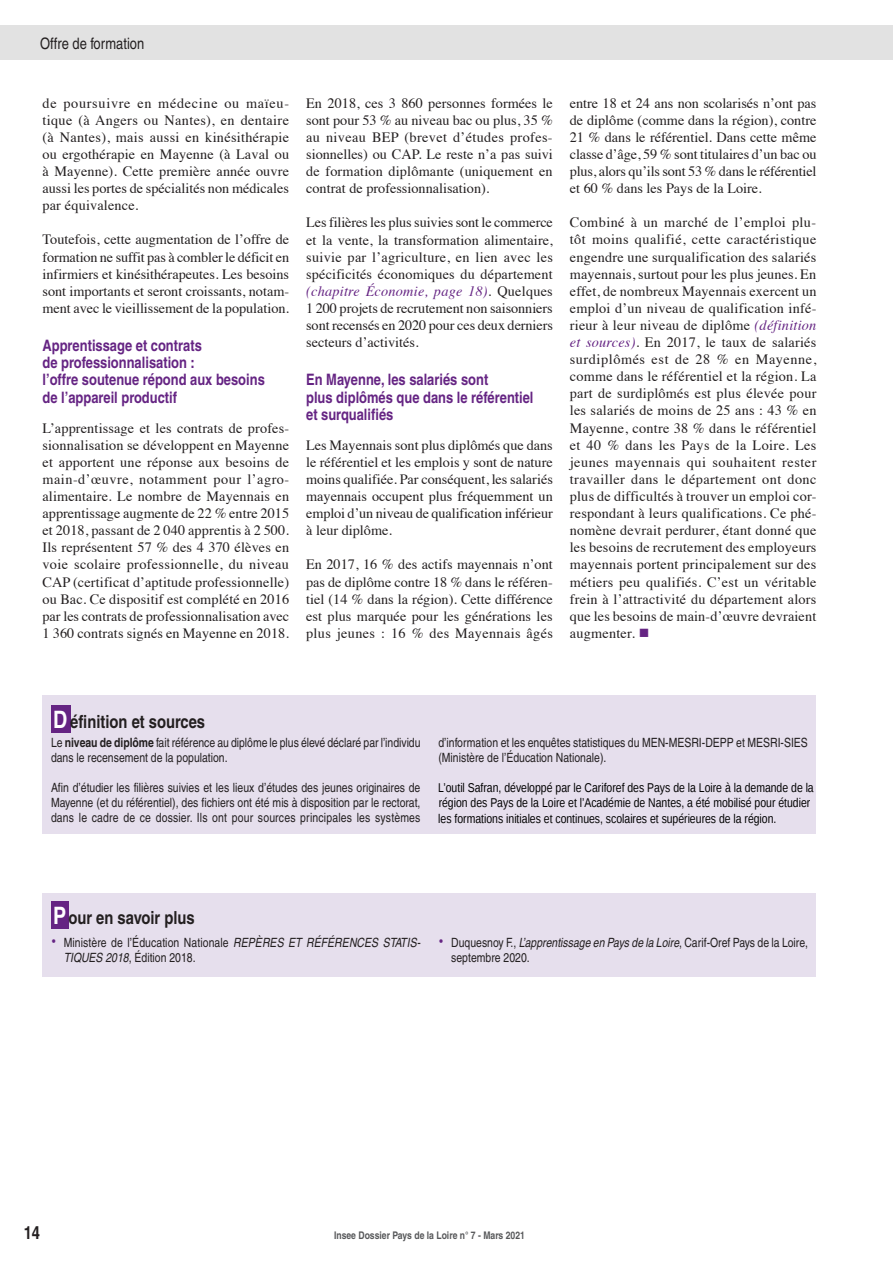
<style>
.page{position:relative;width:893px;height:1263px;background:#fff}
.page>*{position:absolute;margin:0;border:0;box-sizing:border-box;transform-origin:0 0}
.t1{font:700 condensed 18px "Helvetica";color:#231f20}
.t2{font:700 condensed 15.75px/17.1px "Helvetica";color:#652483}
.t3{font:condensed 15.75px "Helvetica";color:#231f20}
.t4{font:14.25px/17.1px "Times";color:#231f20;text-align:justify}
.t5{font:condensed 12.75px/15px "Helvetica";color:#231f20}
.t6{font:12.75px "Liberation Sans Narrow";color:#000}
.t7{font:700 condensed 10.5px "Helvetica";color:#57585a}
.s1{font-style:italic;color:#652483}
.s2{color:#652483}
.s3{font-size:24px;color:#fff}
.s4{font-weight:700}
.s5{font-family:"Helvetica Neue";font-stretch:normal;font-size:16.5px;color:#652483}
.s6{font-style:italic}
</style>
<div class="page">
<div style="left:0;top:26px;width:893px;height:34px;background:#e2e2e2"></div>
<div style="left:43px;top:893px;width:773px;height:83px;background:#e6dfed"></div>
<div style="left:51px;top:901px;width:17px;height:27px;background:#652483"></div>
<div style="left:43px;top:696px;width:773px;height:138px;background:#e6dfed"></div>
<div style="left:51px;top:705px;width:19px;height:27px;background:#652483"></div>
<p class="t3" style="left:40px;top:34px;width:106px">Offre de formation</p>
<p class="t4" style="left:43px;top:93px;width:248px">de poursuivre en médecine ou maïeu&shy;tique (à Angers ou Nantes), en dentaire (à Nantes), mais aussi en kinésithérapie ou ergothérapie en Mayenne (à Laval ou à Mayenne). Cette première année ouvre aussi les portes de spécialités non médicales par équivalence.</p>
<p class="t4" style="left:43px;top:230px;width:248px">Toutefois, cette augmentation de l’offre de formation ne suffit pas à combler le déficit en infirmiers et kinésithérapeutes. Les besoins sont importants et seront croissants, notam&shy;ment avec le vieillissement de la population.</p>
<p class="t2" style="left:43px;top:337px;width:224px">Apprentissage et contrats<br>de professionnalisation :<br>l’offre soutenue répond aux besoins de l’appareil productif</p>
<p class="t4" style="left:43px;top:418px;width:248px">L’apprentissage et les contrats de profes&shy;sionnalisation se développent en Mayenne et apportent une réponse aux besoins de main-d’œuvre, notamment pour l’agro&shy;alimentaire. Le nombre de Mayennais en apprentissage augmente de 22 % entre 2015 et 2018, passant de 2 040 apprentis à 2 500.<br>Ils représentent 57 % des 4 370 élèves en voie scolaire professionnelle, du niveau CAP (certificat d’aptitude professionnelle) ou Bac. Ce dispositif est complété en 2016 par les contrats de professionnalisation avec 1 360 contrats signés en Mayenne en 2018.</p>
<p class="t4" style="left:306px;top:93px;width:248px">En 2018, ces 3 860 personnes formées le sont pour 53 % au niveau bac ou plus, 35 % au niveau BEP (brevet d’études profes&shy;sionnelles) ou CAP. Le reste n’a pas suivi de formation diplômante (uniquement en contrat de professionnalisation).</p>
<p class="t4" style="left:306px;top:213px;width:248px">Les filières les plus suivies sont le commerce et la vente, la transformation alimentaire, suivie par l’agriculture, en lien avec les spécificités économiques du département <span class="s1">(chapitre Économie, page 18)</span>. Quelques 1 200 projets de recrutement non saisonniers sont recensés en 2020 pour ces deux derniers secteurs d’activités.</p>
<p class="t2" style="left:306px;top:371px;width:229px">En Mayenne, les salariés sont<br>plus diplômés que dans le référentiel et surqualifiés</p>
<p class="t4" style="left:306px;top:435px;width:248px">Les Mayennais sont plus diplômés que dans le référentiel et les emplois y sont de nature moins qualifiée. Par conséquent, les salariés mayennais occupent plus fréquemment un emploi d’un niveau de qualification inférieur à leur diplôme.</p>
<p class="t4" style="left:306px;top:555px;width:248px">En 2017, 16 % des actifs mayennais n’ont pas de diplôme contre 18 % dans le référen&shy;tiel (14 % dans la région). Cette différence est plus marquée pour les générations les plus jeunes : 16 % des Mayennais âgés</p>
<p class="t4" style="left:570px;top:93px;width:248px">entre 18 et 24 ans non scolarisés n’ont pas de diplôme (comme dans la région), contre 21 % dans le référentiel. Dans cette même classe d’âge, 59 % sont titulaires d’un bac ou plus, alors qu’ils sont 53 % dans le référentiel et 60 % dans les Pays de la Loire.</p>
<p class="t4" style="left:570px;top:213px;width:248px">Combiné à un marché de l’emploi plu&shy;tôt moins qualifié, cette caractéristique engendre une surqualification des salariés mayennais, surtout pour les plus jeunes. En effet, de nombreux Mayennais exercent un emploi d’un niveau de qualification infé&shy;rieur à leur niveau de diplôme <span class="s1">(définition et sources)</span>. En 2017, le taux de salariés surdiplômés est de 28 % en Mayenne, comme dans le référentiel et la région. La part de surdiplômés est plus élevée pour les salariés de moins de 25 ans : 43 % en Mayenne, contre 38 % dans le référentiel et 40 % dans les Pays de la Loire. Les jeunes mayennais qui souhaitent rester travailler dans le département ont donc plus de difficultés à trouver un emploi cor-</p>
<p class="t4" style="left:570px;top:504px;width:248px">respondant à leurs qualifications. Ce phé&shy;nomène devrait perdurer, étant donné que les besoins de recrutement des employeurs mayennais portent principalement sur des métiers peu qualifiés. C’est un véritable frein à l’attractivité du département alors que les besoins de main-d’œuvre devraient augmenter. <span class="s2">■</span></p>
<p class="t1" style="left:53px;top:710px;width:153px"><span class="s3">D</span> éfinition et sources</p>
<p class="t5" style="left:51px;top:735px;width:371px">Le <span class="s4">niveau de diplôme</span> fait référence au diplôme le plus élevé déclaré par l’individu dans le recensement de la population.</p>
<p class="t5" style="left:51px;top:780px;width:371px;text-align:justify">Afin d’étudier les filières suivies et les lieux d’études des jeunes originaires de Mayenne (et du référentiel), des fichiers ont été mis à disposition par le rectorat, dans le cadre de ce dossier. Ils ont pour sources principales les systèmes</p>
<p class="t5" style="left:438px;top:735px;width:371px">d’information et les enquêtes statistiques du MEN-MESRI-DEPP et MESRI-SIES (Ministère de l’Éducation Nationale).</p>
<p class="t6" style="left:438px;top:780px;width:377px">L’outil Safran, développé par le Cariforef des Pays de la Loire à la demande de la</p>
<p class="t6" style="left:439px;top:795px;width:373px">région des Pays de la Loire et l’Académie de Nantes, a été mobilisé pour étudier</p>
<p class="t6" style="left:438px;top:811px;width:340px">les formations initiales et continues, scolaires et supérieures de la région.</p>
<p class="t1" style="left:53px;top:906px;width:143px"><span class="s3">P</span>our en savoir plus</p>
<p class="t5" style="left:64px;top:935px;width:358px;text-indent:-13px"><span class="s5">•</span> Ministère de l’Éducation Nationale <span class="s6">REPÈRES ET RÉFÉRENCES STATIS-<br>TIQUES 2018</span>, Édition 2018.</p>
<p class="t5" style="left:451px;top:935px;width:358px;text-indent:-13px"><span class="s5">•</span> Duquesnoy F., <span class="s6">L’apprentissage en Pays de la Loire</span>, Carif-Oref Pays de la Loire, septembre 2020.</p>
<p class="t1" style="left:24px;top:1221px;width:18px">14</p>
<p class="t7" style="left:334px;top:1229px;width:192px">Insee Dossier Pays de la Loire n° 7 - Mars 2021</p>
</div>
